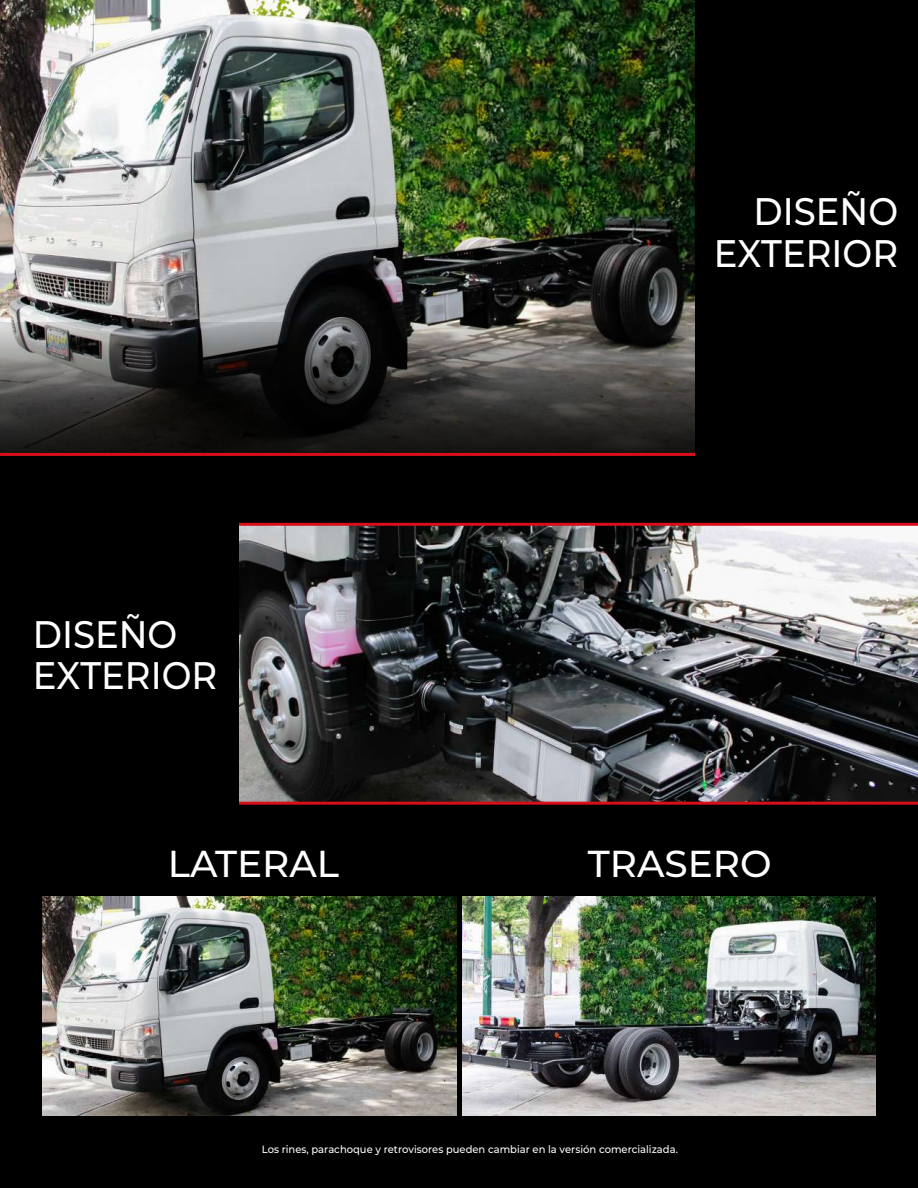
<style>
.page{position:relative;width:918px;height:1188px;background:#000}
.page>*{position:absolute;margin:0;border:0;box-sizing:border-box;transform-origin:0 0}
.t1{font:500 38.4px/41.5px "Montserrat";color:#fff;text-align:right;scale:.92 1}
.t2{font:500 37.5px "Montserrat";color:#fff}
.t3{font:500 10.5px "Montserrat";color:#fff;scale:.95 1}
</style>
<div class="page">
<img style="left:0;top:0;width:695px;height:323px">
<svg style="left:0;top:323px;width:695px;height:130px"></svg>
<hr style="left:0;top:453px;width:918px;height:3px;background:#d90e1b">
<img style="left:239px;top:526px;width:679px;height:276px">
<hr style="left:1px;top:523px;width:917px;height:3px;background:#d90e1b">
<hr style="left:1px;top:802px;width:917px;height:3px;background:#d90e1b">
<img style="left:462px;top:896px;width:414px;height:219px">
<img style="left:43px;top:896px;width:413px;height:219px">
<div style="left:695px;top:0;width:223px;height:466px;background:#000"></div>
<div style="left:0;top:501px;width:238px;height:317px;background:#000"></div>
<h1 class="t1" style="left:33px;top:612px;width:202px;text-align:left">DISEÑO<br>EXTERIOR</h1>
<h1 class="t1" style="left:714px;top:189px;width:202px">DISEÑO<br>EXTERIOR</h1>
<h2 class="t2" style="left:168px;top:837px;width:173px">LATERAL</h2>
<h2 class="t2" style="left:588px;top:837px;width:185px">TRASERO</h2>
<p class="t3" style="left:262px;top:1142px;width:440px">Los rines, parachoque y retrovisores pueden cambiar en la versión comercializada.</p>
</div>
